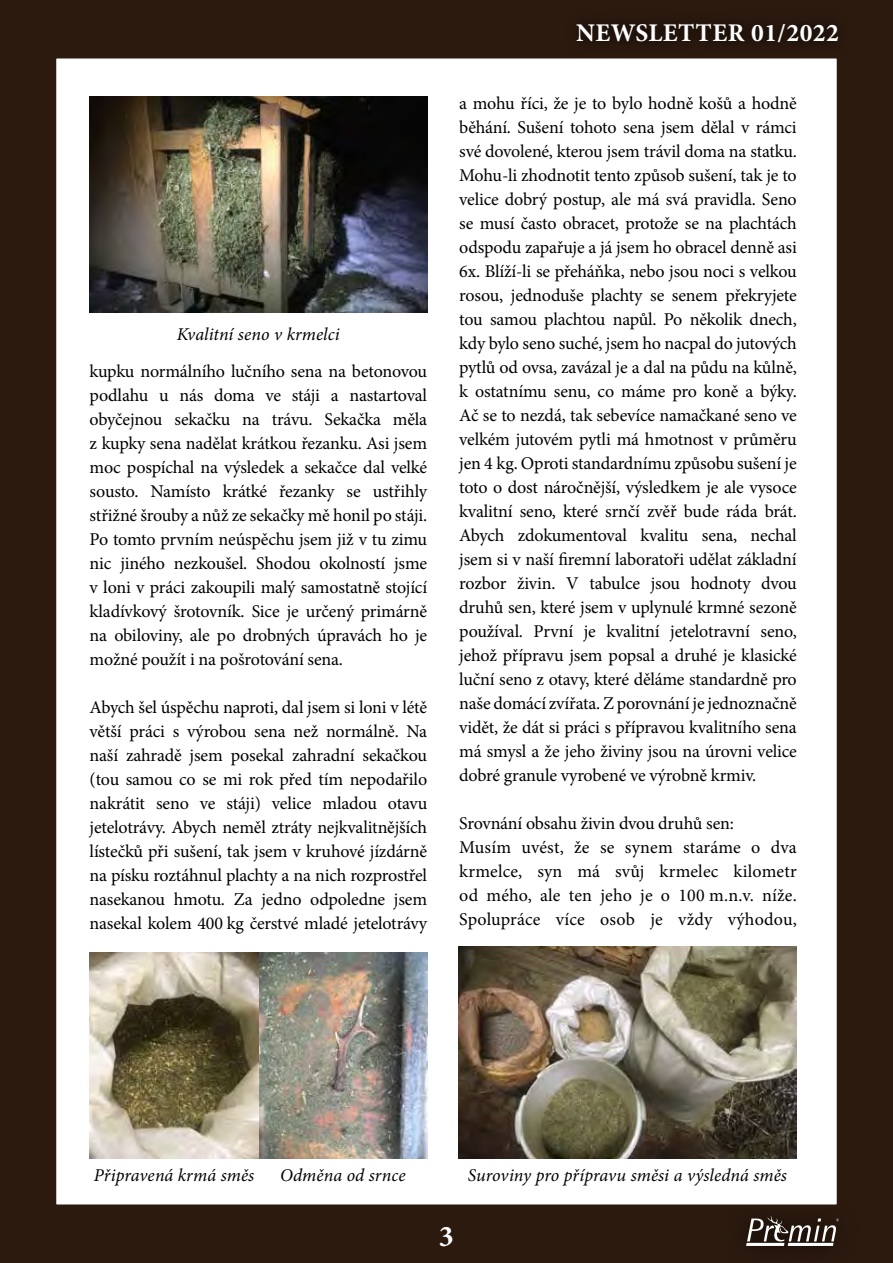
<style>
.page{position:relative;width:893px;height:1263px;background:#2c1a0f}
.page>*{position:absolute;margin:0;border:0;box-sizing:border-box;transform-origin:0 0}
.t1{font:700 30px "Minion Pro";color:#fff}
.t2{font:700 25.5px "Minion Pro";letter-spacing:.02em;color:#fff}
.t3{font:18px/24px "Minion Pro";letter-spacing:-.005em;color:#000;text-align:justify}
.t4{font:italic 18px "Minion Pro";color:#000}
</style>
<div class="page">
<div style="left:724px;top:1196px;width:135px;height:67px;background:#29180e"></div>
<svg style="left:746px;top:1215px;width:93px;height:31px"></svg>
<div style="left:564px;top:10px;width:287px;height:45px;background:#26160d"></div>
<div style="left:52px;top:54px;width:789px;height:1155px;background:#fff;border:4px solid #2c1a0f"></div>
<img style="left:90px;top:96px;width:337px;height:216px">
<img style="left:90px;top:953px;width:337px;height:205px">
<img style="left:458px;top:946px;width:339px;height:212px">
<p class="t4" style="left:177px;top:322px;width:164px">Kvalitní seno v krmelci</p>
<p class="t3" style="left:90px;top:360px;width:339px">kupku normálního lučního sena na betonovou podlahu u nás doma ve stáji a nastartoval obyčejnou sekačku na trávu. Sekačka měla z kupky sena nadělat krátkou řezanku. Asi jsem moc pospíchal na výsledek a sekačce dal velké sousto. Namísto krátké řezanky se ustřihly střižné šrouby a nůž ze sekačky mě honil po stáji.<br>Po tomto prvním neúspěchu jsem již v tu zimu nic jiného nezkoušel. Shodou okolností jsme v loni v práci zakoupili malý samostatně stojící kladívkový šrotovník. Sice je určený primárně na obiloviny, ale po drobných úpravách ho je možné použít i na pošrotování sena.</p>
<p class="t3" style="left:90px;top:696px;width:339px">Abych šel úspěchu naproti, dal jsem si loni v létě větší práci s výrobou sena než normálně. Na naší zahradě jsem posekal zahradní sekačkou (tou samou co se mi rok před tím nepodařilo nakrátit seno ve stáji) velice mladou otavu jetelotrávy. Abych neměl ztráty nejkvalitnějších lístečků při sušení, tak jsem v kruhové jízdárně na písku roztáhnul plachty a na nich rozprostřel nasekanou hmotu. Za jedno odpoledne jsem nasekal kolem 400 kg čerstvé mladé jetelotrávy</p>
<h2 class="t2" style="left:576px;top:15px;width:264px">NEWSLETTER 01/2022</h2>
<p class="t3" style="left:459px;top:92px;width:339px">a mohu říci, že je to bylo hodně košů a hodně běhání. Sušení tohoto sena jsem dělal v rámci své dovolené, kterou jsem trávil doma na statku.<br>Mohu-li zhodnotit tento způsob sušení, tak je to velice dobrý postup, ale má svá pravidla. Seno se musí často obracet, protože se na plachtách odspodu zapařuje a já jsem ho obracel denně asi 6x. Blíží-li se přeháňka, nebo jsou noci s velkou rosou, jednoduše plachty se senem překryjete tou samou plachtou napůl. Po několik dnech, kdy bylo seno suché, jsem ho nacpal do jutových pytlů od ovsa, zavázal je a dal na půdu na kůlně, k ostatnímu senu, co máme pro koně a býky.<br>Ač se to nezdá, tak sebevíce namačkané seno ve velkém jutovém pytli má hmotnost v průměru jen 4 kg. Oproti standardnímu způsobu sušení je toto o dost náročnější, výsledkem je ale vysoce kvalitní seno, které srnčí zvěř bude ráda brát.<br>Abych zdokumentoval kvalitu sena, nechal jsem si v naší firemní laboratoři udělat základní rozbor živin. V tabulce jsou hodnoty dvou druhů sen, které jsem v uplynulé krmné sezoně používal. První je kvalitní jetelotravní seno, jehož přípravu jsem popsal a druhé je klasické luční seno z otavy, které děláme standardně pro naše domácí zvířata. Z porovnání je jednoznačně vidět, že dát si práci s přípravou kvalitního sena má smysl a že jeho živiny jsou na úrovni velice dobré granule vyrobené ve výrobně krmiv.</p>
<p class="t3" style="left:459px;top:812px;width:339px;text-align:left">Srovnání obsahu živin dvou druhů sen:<br>Musím uvést, že se synem staráme o dva krmelce, syn má svůj krmelec kilometr od mého, ale ten jeho je o 100 m.n.v. níže.<br>Spolupráce více osob je vždy výhodou,</p>
<p class="t4" style="left:94px;top:1163px;width:162px">Připravená krmá směs</p>
<p class="t4" style="left:280px;top:1163px;width:127px">Odměna od srnce</p>
<p class="t4" style="left:468px;top:1163px;width:321px">Suroviny pro přípravu směsi a výsledná směs</p>
<h1 class="t1" style="left:439px;top:1215px;width:16px">3</h1>
</div>
